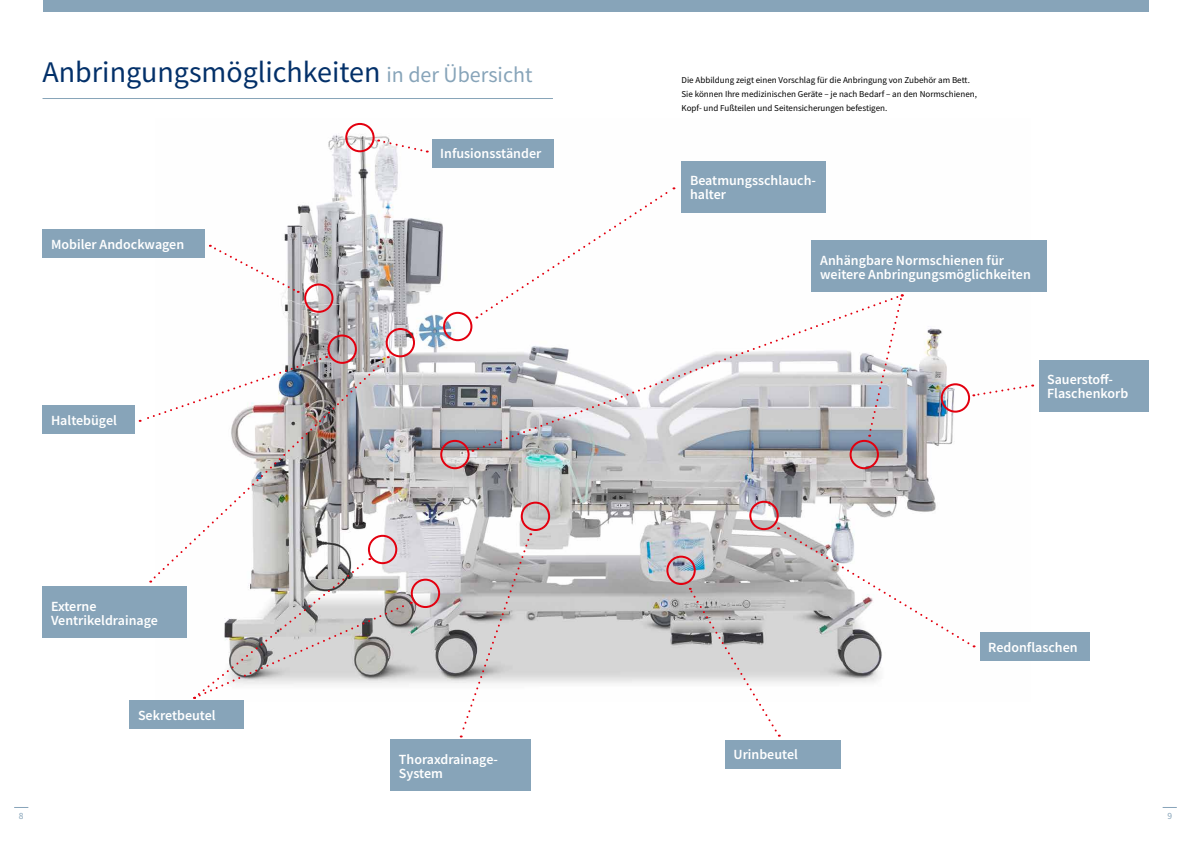
<style>
.page{position:relative;width:1191px;height:842px;background:#fff}
.page>*{position:absolute;margin:0;border:0;box-sizing:border-box;transform-origin:0 0}
.t1{font:30px "Source Sans Pro";color:#033069}
.t2{font:600 14px/14px "Source Sans Pro";color:#fff}
.t3{font:9.5px "Source Sans Pro";color:#87a4b9}
.t4{font:9px/14px "Source Sans Pro";color:#000}
.s1{font-size:22px;color:#87a4b9}
</style>
<div class="page">
<svg style="left:1162px;top:807px;width:14px;height:1px"></svg>
<svg style="left:14px;top:807px;width:14px;height:1px"></svg>
<div style="left:43px;top:0;width:1105px;height:11px;background:#87a4b9"></div>
<img style="left:155px;top:122px;width:875px;height:577px">
<svg style="left:153px;top:356px;width:235px;height:224px"></svg>
<svg style="left:194px;top:558px;width:218px;height:141px"></svg>
<svg style="left:378px;top:140px;width:50px;height:13px"></svg>
<svg style="left:210px;top:245px;width:89px;height:48px"></svg>
<div style="left:345px;top:123px;width:29px;height:29px;border:2px solid #e3000f;border-radius:50%"></div>
<div style="left:304px;top:283px;width:29px;height:30px;border:2px solid #e3000f;border-radius:50%"></div>
<div style="left:386px;top:328px;width:29px;height:29px;border:2px solid #e3000f;border-radius:50%"></div>
<div style="left:368px;top:535px;width:29px;height:29px;border:2px solid #e3000f;border-radius:50%"></div>
<div style="left:411px;top:579px;width:29px;height:29px;border:2px solid #e3000f;border-radius:50%"></div>
<svg style="left:688px;top:527px;width:286px;height:210px"></svg>
<div style="left:327px;top:334px;width:30px;height:30px;border:2px solid #e3000f;border-radius:50%"></div>
<div style="left:521px;top:502px;width:29px;height:29px;border:2px solid #e3000f;border-radius:50%"></div>
<div style="left:666px;top:556px;width:29px;height:29px;border:2px solid #e3000f;border-radius:50%"></div>
<svg style="left:140px;top:356px;width:187px;height:66px"></svg>
<svg style="left:459px;top:533px;width:72px;height:204px"></svg>
<svg style="left:475px;top:294px;width:426px;height:157px"></svg>
<svg style="left:868px;top:294px;width:35px;height:143px"></svg>
<svg style="left:476px;top:187px;width:198px;height:131px"></svg>
<svg style="left:973px;top:384px;width:60px;height:13px"></svg>
<div style="left:749px;top:501px;width:29px;height:29px;border:2px solid #e3000f;border-radius:50%"></div>
<div style="left:940px;top:383px;width:30px;height:30px;border:2px solid #e3000f;border-radius:50%"></div>
<div style="left:443px;top:312px;width:29px;height:29px;border:2px solid #e3000f;border-radius:50%"></div>
<div style="left:849px;top:440px;width:30px;height:29px;border:2px solid #e3000f;border-radius:50%"></div>
<div style="left:440px;top:440px;width:29px;height:29px;border:2px solid #e3000f;border-radius:50%"></div>
<hr style="left:43px;top:98px;width:510px;height:1px;background:#87a4b9">
<div style="left:432px;top:139px;width:121px;height:28px;background:#87a4b9"></div>
<div style="left:43px;top:230px;width:162px;height:28px;background:#87a4b9"></div>
<div style="left:43px;top:587px;width:144px;height:51px;background:#87a4b9"></div>
<div style="left:43px;top:405px;width:92px;height:29px;background:#87a4b9"></div>
<div style="left:129px;top:700px;width:115px;height:29px;background:#87a4b9"></div>
<div style="left:725px;top:740px;width:115px;height:28px;background:#87a4b9"></div>
<div style="left:979px;top:632px;width:110px;height:28px;background:#87a4b9"></div>
<div style="left:1038px;top:360px;width:110px;height:51px;background:#87a4b9"></div>
<div style="left:681px;top:162px;width:145px;height:51px;background:#87a4b9"></div>
<div style="left:811px;top:241px;width:236px;height:51px;background:#87a4b9"></div>
<div style="left:390px;top:740px;width:140px;height:51px;background:#87a4b9"></div>
<h1 class="t1" style="left:43px;top:53px;width:491px">Anbringungsmöglichkeiten <span class="s1">in der Übersicht</span></h1>
<p class="t2" style="left:51px;top:237px;width:135px">Mobiler Andockwagen</p>
<p class="t2" style="left:51px;top:413px;width:67px">Haltebügel</p>
<p class="t2" style="left:51px;top:599px;width:108px">Externe<br>Ventrikeldrainage</p>
<p class="t2" style="left:138px;top:708px;width:79px">Sekretbeutel</p>
<p class="t2" style="left:440px;top:147px;width:103px">Infusionsständer</p>
<p class="t2" style="left:399px;top:752px;width:101px">Thoraxdrainage-<br>System</p>
<p class="t4" style="left:681px;top:73px;width:297px">Die Abbildung zeigt einen Vorschlag für die Anbringung von Zubehör am Bett.<br>Sie können Ihre medizinischen Geräte – je nach Bedarf – an den Normschienen,<br>Kopf- und Fußteilen und Seitensicherungen befestigen.</p>
<p class="t2" style="left:690px;top:174px;width:127px">Beatmungsschlauch&shy;halter</p>
<p class="t2" style="left:820px;top:253px;width:212px">Anhängbare Normschienen für weitere Anbringungsmöglichkeiten</p>
<p class="t2" style="left:1047px;top:372px;width:83px">Sauerstoff-<br>Flaschenkorb</p>
<p class="t2" style="left:733px;top:747px;width:66px">Urinbeutel</p>
<p class="t2" style="left:988px;top:640px;width:91px">Redonflaschen</p>
<p class="t3" style="left:19px;top:810px;width:6px">8</p>
<p class="t3" style="left:1167px;top:810px;width:6px">9</p>
</div>
